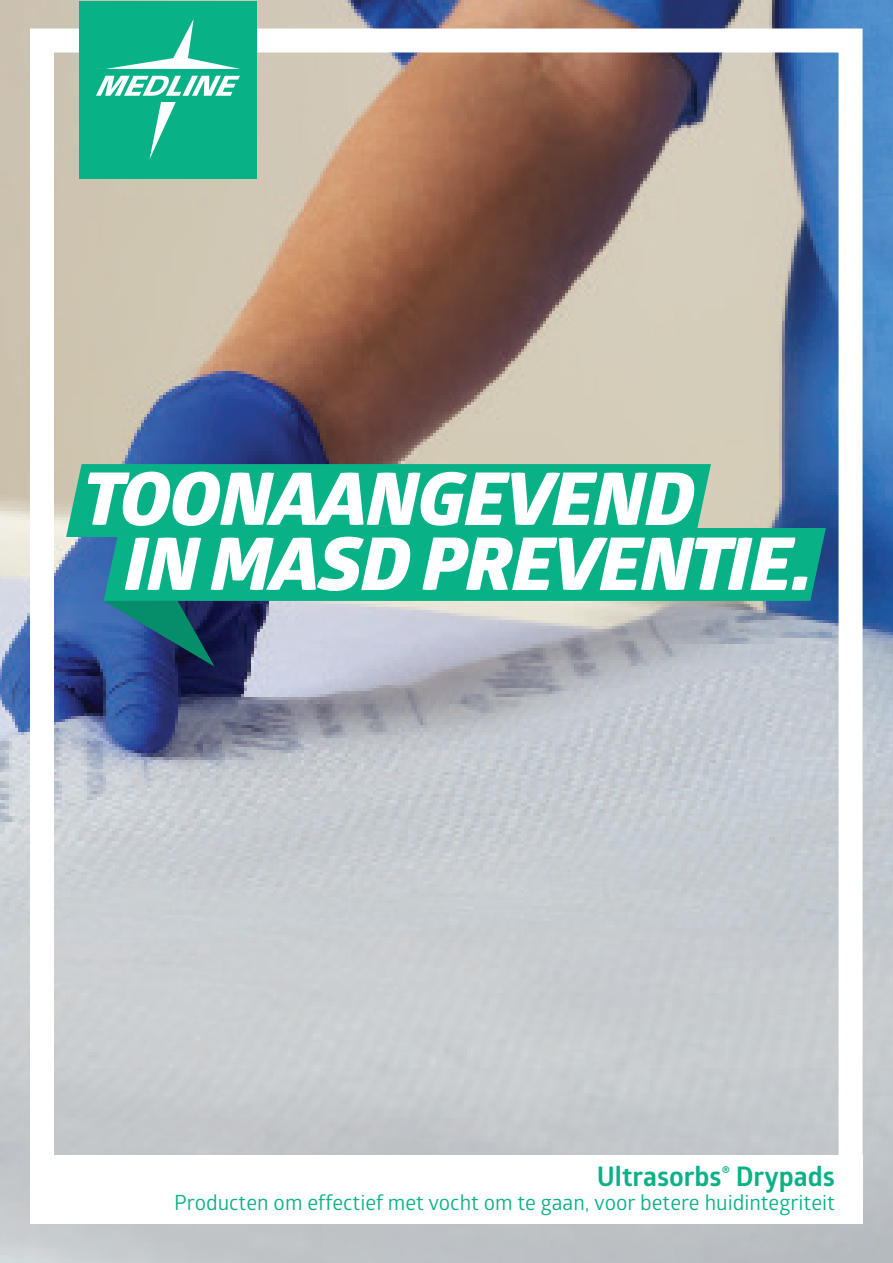
<style>
.page{position:relative;width:893px;height:1263px;background:#fff}
.page>*{position:absolute;margin:0;border:0;box-sizing:border-box;transform-origin:0 0}
.MEDLINE_-_Banner_Hea{font:italic 800 72.9px "Glober";letter-spacing:-.01em;color:#fff}
.t1{font:700 27px "Glober";color:#09b187}
.t2{font:21px "Glober";color:#09b187}
</style>
<div class="page">
<img style="left:0;top:0;width:893px;height:1263px">
<div style="left:30px;top:1155px;width:832px;height:69px;background:#fff"></div>
<div style="left:80px;top:1px;width:177px;height:177px;background:#09b187"></div>
<svg style="left:150px;top:102px;width:26px;height:56px"></svg>
<svg style="left:106px;top:19px;width:134px;height:50px"></svg>
<svg style="left:96px;top:76px;width:144px;height:20px"></svg>
<div style="left:66px;top:464px;width:645px;height:73px;background:#09b187"></div>
<div style="left:104px;top:528px;width:722px;height:73px;background:#09b187"></div>
<svg style="left:104px;top:601px;width:111px;height:66px;background:#1d5a79"></svg>
<p class="MEDLINE_-_Banner_Hea" style="left:82px;top:444px;width:614px">TOONAANGEVEND</p>
<p class="MEDLINE_-_Banner_Hea" style="left:125px;top:509px;width:689px">IN MASD PREVENTIE.</p>
<p class="t1" style="left:597px;top:1157px;width:239px">Ultrasorbs<sup>®</sup> Drypads</p>
<p class="t2" style="left:174px;top:1188px;width:662px">Producten om effectief met vocht om te gaan, voor betere huidintegriteit</p>
</div>
